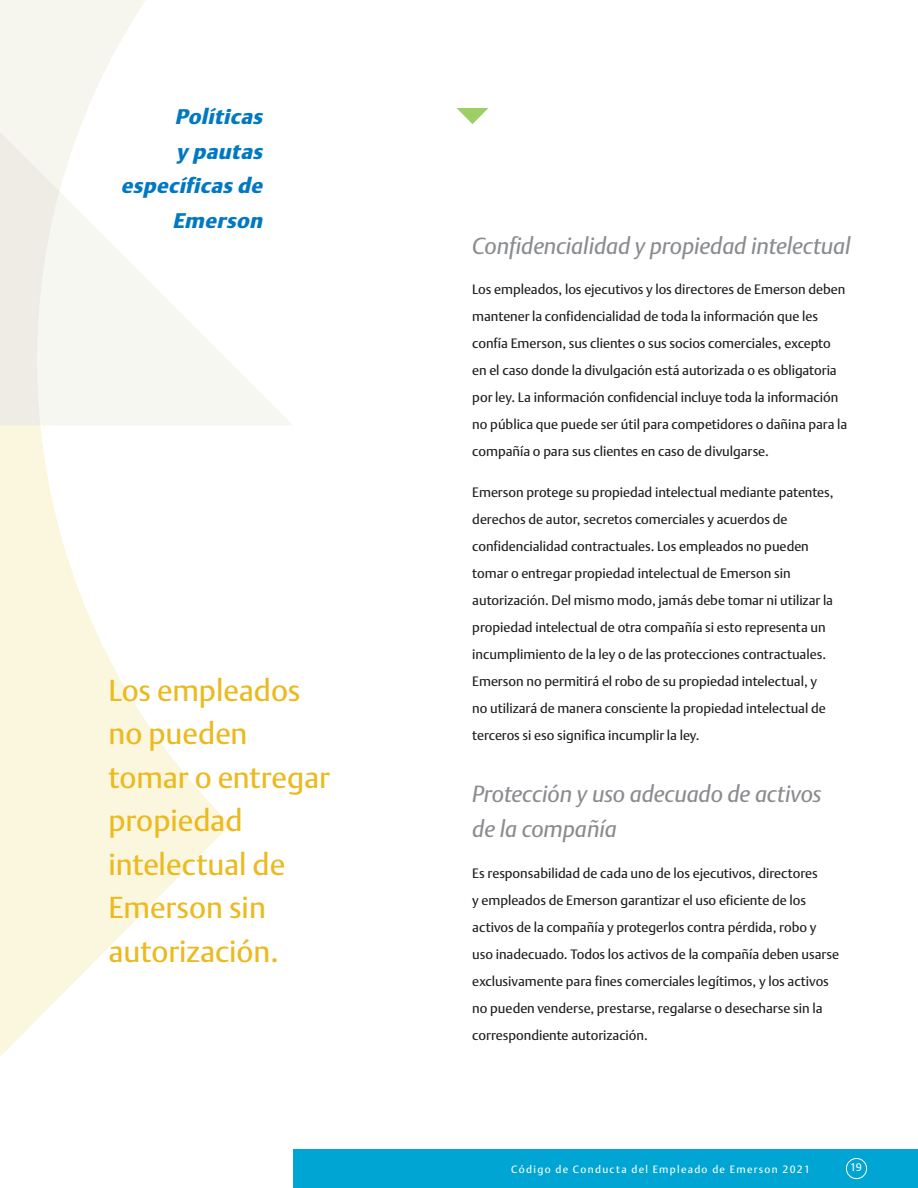
<style>
.page{position:relative;width:918px;height:1188px;background:#fff}
.page>*{position:absolute;margin:0;border:0;box-sizing:border-box;transform-origin:0 0}
.t1{font:30px/43.5px "DTL Argo T";color:#eaba1e}
.t2{font:italic 23.1px/35.2px "DTL Argo ST";letter-spacing:-.005em;color:#8a8c8f}
.t3{font:italic 900 21px/34.5px "DTL Argo ST";color:#0079c2;text-align:right}
.t4{font:13.5px/27px "DTL Argo T";color:#231f20}
.t5{font:10.8px "DTL Argo T";color:#fff}
.t6{font:10.5px "DTL Argo T";letter-spacing:.125em;color:#fff}
</style>
<div class="page">
<svg style="left:457px;top:108px;width:31px;height:16px"></svg>
<div style="left:294px;top:1149px;width:624px;height:39px;background:#00a5d3"></div>
<div style="left:846px;top:1158px;width:21px;height:21px;border:1px solid #fff;border-radius:50%"></div>
<svg style="left:0;top:426px;width:231px;height:631px"></svg>
<svg style="left:146px;top:278px;width:146px;height:147px;fill:#f8f8f3"></svg>
<svg style="left:0;top:0;width:146px;height:426px"></svg>
<h3 class="t3" style="left:121px;top:99px;width:148px">Políticas<br>y pautas específicas de<br>Emerson</h3>
<h1 class="t1" style="left:109px;top:668px;width:223px">Los empleados no pueden tomar o entregar propiedad intelectual de<br>Emerson sin autorización.</h1>
<h2 class="t2" style="left:472px;top:228px;width:380px">Confidencialidad y propiedad intelectual</h2>
<p class="t4" style="left:472px;top:276px;width:376px">Los empleados, los ejecutivos y los directores de Emerson deben mantener la confidencialidad de toda la información que les confía Emerson, sus clientes o sus socios comerciales, excepto en el caso donde la divulgación está autorizada o es obligatoria por ley. La información confidencial incluye toda la información no pública que puede ser útil para competidores o dañina para la compañía o para sus clientes en caso de divulgarse.</p>
<p class="t4" style="left:472px;top:478px;width:363px">Emerson protege su propiedad intelectual mediante patentes, derechos de autor, secretos comerciales y acuerdos de confidencialidad contractuales. Los empleados no pueden tomar o entregar propiedad intelectual de Emerson sin autorización. Del mismo modo, jamás debe tomar ni utilizar la propiedad intelectual de otra compañía si esto representa un incumplimiento de la ley o de las protecciones contractuales.<br>Emerson no permitirá el robo de su propiedad intelectual, y no utilizará de manera consciente la propiedad intelectual de terceros si eso significa incumplir la ley.</p>
<h2 class="t2" style="left:472px;top:776px;width:351px">Protección y uso adecuado de activos de la compañía</h2>
<p class="t4" style="left:472px;top:859px;width:368px">Es responsabilidad de cada uno de los ejecutivos, directores<br>y empleados de Emerson garantizar el uso eficiente de los activos de la compañía y protegerlos contra pérdida, robo y uso inadecuado. Todos los activos de la compañía deben usarse exclusivamente para fines comerciales legítimos, y los activos no pueden venderse, prestarse, regalarse o desecharse sin la correspondiente autorización.</p>
<p class="t6" style="left:511px;top:1163px;width:300px">Código de Conducta del Empleado de Emerson 2021</p>
<p class="t5" style="left:850px;top:1161px;width:13px">19</p>
</div>
